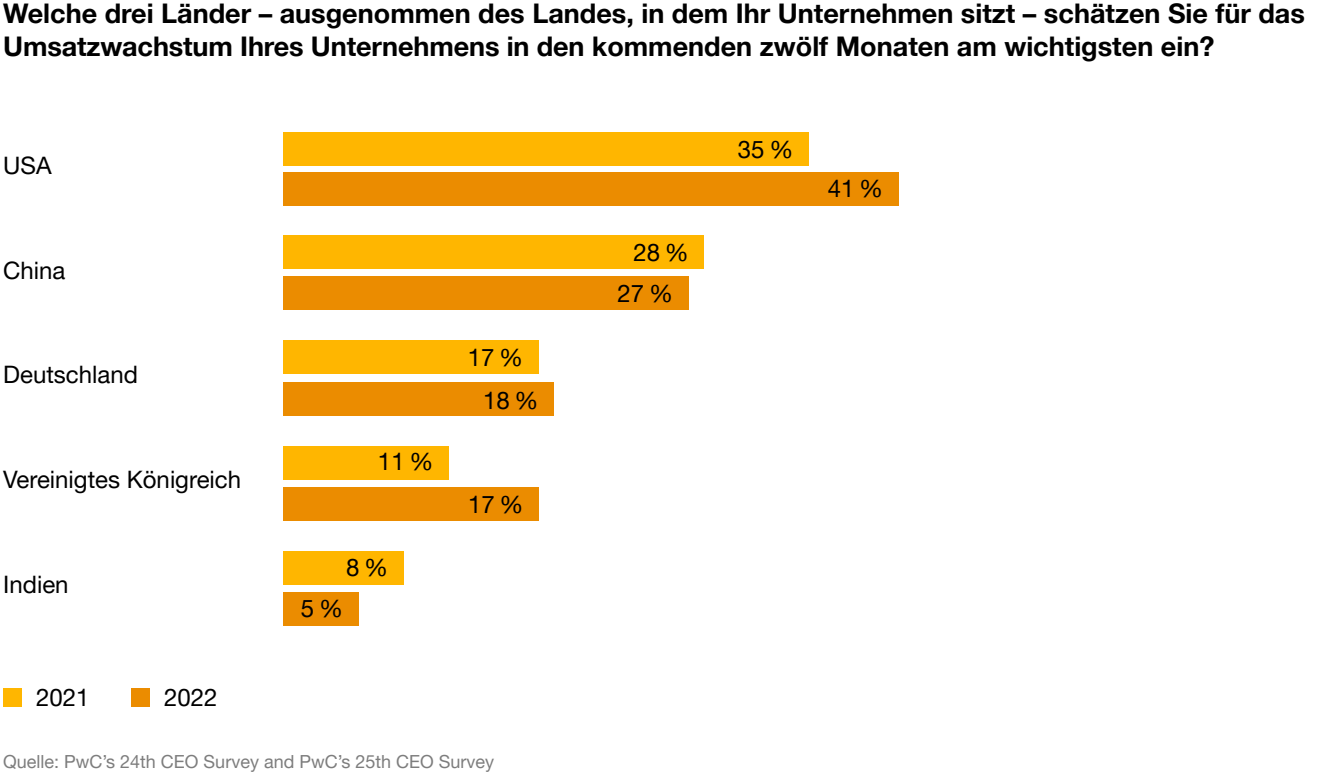
<style>
.page{position:relative;width:1328px;height:775px;background:#fff}
.page>*{position:absolute;margin:0;border:0;box-sizing:border-box;transform-origin:0 0}
.t1{font:700 27px/32.4px "Helvetica Neue LT Pro";color:#000}
.t2{font:24px "Helvetica Neue LT Pro";color:#000}
.t3{font:18px "Helvetica Neue LT Pro";color:#7d7d7d}
</style>
<div class="page">
<div style="left:3px;top:688px;width:18px;height:18px;background:#ffb600"></div>
<div style="left:131px;top:688px;width:18px;height:18px;background:#eb8c00"></div>
<div style="left:283px;top:591px;width:75px;height:34px;background:#eb8c00"></div>
<div style="left:283px;top:550px;width:120px;height:34px;background:#ffb600"></div>
<div style="left:283px;top:487px;width:255px;height:33px;background:#eb8c00"></div>
<div style="left:283px;top:446px;width:165px;height:33px;background:#ffb600"></div>
<div style="left:283px;top:340px;width:255px;height:33px;background:#ffb600"></div>
<div style="left:283px;top:276px;width:405px;height:34px;background:#eb8c00"></div>
<div style="left:283px;top:382px;width:270px;height:34px;background:#eb8c00"></div>
<div style="left:283px;top:235px;width:420px;height:34px;background:#ffb600"></div>
<div style="left:283px;top:172px;width:615px;height:33px;background:#eb8c00"></div>
<div style="left:283px;top:132px;width:525px;height:34px;background:#ffb600"></div>
<p class="t1" style="left:3px;top:-3px;width:1303px">Welche drei Länder – ausgenommen des Landes, in dem Ihr Unternehmen sitzt – schätzen Sie für das<br>Umsatzwachstum Ihres Unternehmens in den kommenden zwölf Monaten am wichtigsten ein?</p>
<p class="t2" style="left:3px;top:150px;width:50px">USA</p>
<p class="t2" style="left:3px;top:255px;width:64px">China</p>
<p class="t2" style="left:3px;top:360px;width:136px">Deutschland</p>
<p class="t2" style="left:3px;top:464px;width:239px">Vereinigtes Königreich</p>
<p class="t2" style="left:3px;top:569px;width:67px">Indien</p>
<p class="t2" style="left:36px;top:682px;width:55px">2021</p>
<p class="t2" style="left:164px;top:682px;width:55px">2022</p>
<p class="t2" style="left:378px;top:447px;width:57px">11 %</p>
<p class="t2" style="left:346px;top:551px;width:44px">8 %</p>
<p class="t2" style="left:301px;top:593px;width:44px">5 %</p>
<p class="t2" style="left:468px;top:342px;width:57px">17 %</p>
<p class="t2" style="left:483px;top:385px;width:57px">18 %</p>
<p class="t2" style="left:468px;top:489px;width:57px">17 %</p>
<p class="t3" style="left:3px;top:749px;width:492px">Quelle: PwC’s 24th CEO Survey and PwC’s 25th CEO Survey</p>
<p class="t2" style="left:633px;top:238px;width:57px">28 %</p>
<p class="t2" style="left:617px;top:279px;width:57px">27 %</p>
<p class="t2" style="left:738px;top:134px;width:57px">35 %</p>
<p class="t2" style="left:827px;top:174px;width:57px">41 %</p>
</div>
